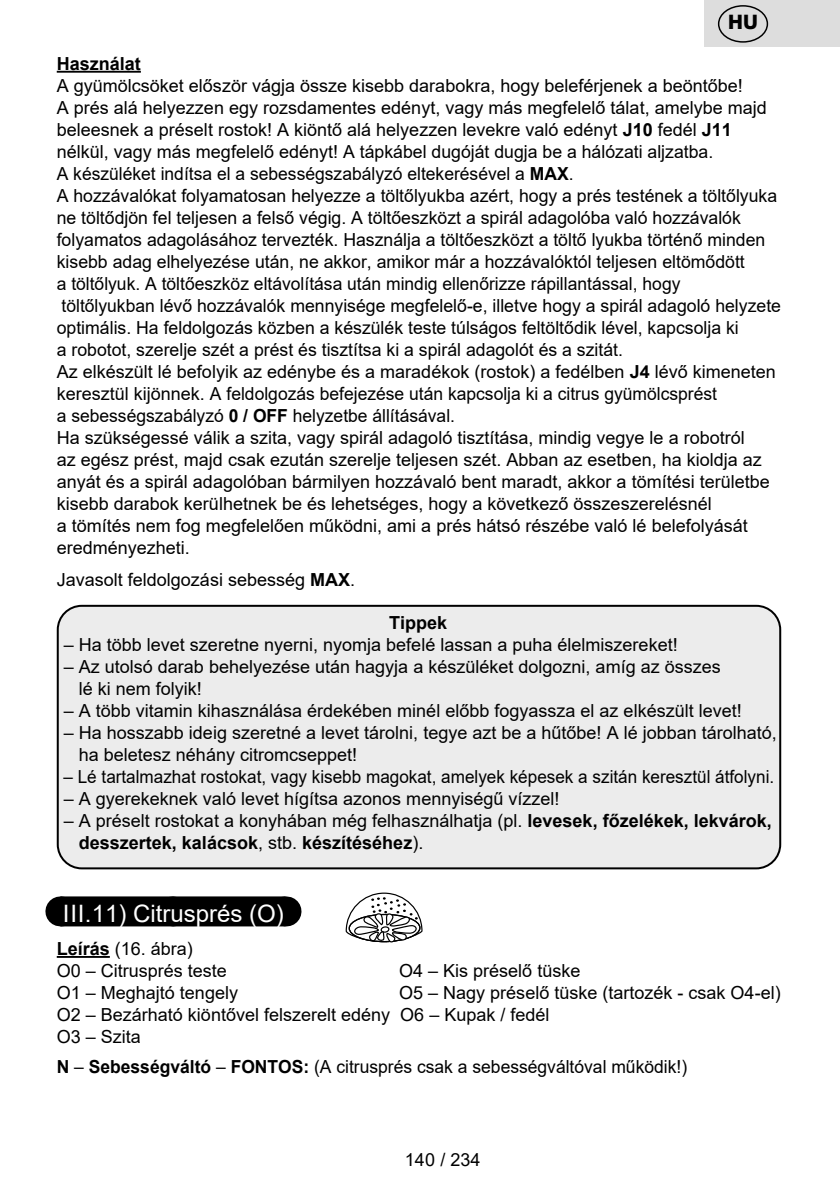
<style>
.page{position:relative;width:840px;height:1191px;background:#fff}
.page>*{position:absolute;margin:0;border:0;box-sizing:border-box;transform-origin:0 0}
.Grafický_nadpis_ETA{font:24px "Arial";color:#fff}
.t1{font:800 20px "Helvetica Neue OT";color:#000}
.Normální{font:18px/22px "Arial";color:#000}
.Normální-2{font:700 18px/22px "Arial";color:#000}
.Normální-3{font:18px "Arial";color:#000;scale:.95 1}
.s1{font-weight:700}
.s2{font-weight:400}
</style>
<div class="page">
<hr style="left:57px;top:71px;width:84px;height:2px;background:#000">
<div style="left:60px;top:896px;width:225px;height:30px;background:#000"></div>
<svg style="left:173px;top:896px;width:56px;height:1px"></svg>
<hr style="left:285px;top:896px;width:1px;height:30px;background:#000">
<hr style="left:57px;top:956px;width:53px;height:2px;background:#000">
<div style="left:58px;top:606px;width:721px;height:262px;background:#ececec;border-radius:24px"></div>
<div style="left:57px;top:605px;width:723px;height:264px;border:2px solid #000;border-radius:24px"></div>
<svg style="left:345px;top:892px;width:78px;height:51px"></svg>
<div style="left:704px;top:0;width:135px;height:47px;background:#ddd"></div>
<div style="left:717px;top:5px;width:50px;height:38px;border:1px solid #000;border-radius:50%"></div>
<p class="t1" style="left:727px;top:10px;width:31px">HU</p>
<p class="Normální-2" style="left:57px;top:53px;width:86px">Használat</p>
<p class="Normální" style="left:57px;top:74px;width:711px">A gyümölcsöket először vágja össze kisebb darabokra, hogy beleférjenek a beöntőbe!<br>A prés alá helyezzen egy rozsdamentes edényt, vagy más megfelelő tálat, amelybe majd beleesnek a préselt rostok! A kiöntő alá helyezzen levekre való edényt <span class="s1">J10</span> fedél <span class="s1">J11 </span>nélkül, vagy más megfelelő edényt! A tápkábel dugóját dugja be a hálózati aljzatba.</p>
<p class="Normální" style="left:57px;top:162px;width:518px">A készüléket indítsa el a sebességszabályzó eltekerésével a <span class="s1">MAX</span>.</p>
<p class="Normální" style="left:57px;top:184px;width:725px">A hozzávalókat folyamatosan helyezze a töltőlyukba azért, hogy a prés testének a töltőlyuka ne töltődjön fel teljesen a felső végig. A töltőeszközt a spirál adagolóba való hozzávalók folyamatos adagolásához tervezték. Használja a töltőeszközt a töltő lyukba történő minden kisebb adag elhelyezése után, ne akkor, amikor már a hozzávalóktól teljesen eltömődött<br>a töltőlyuk. A töltőeszköz eltávolítása után mindig ellenőrizze rápillantással, hogy<br>töltőlyukban lévő hozzávalók mennyisége megfelelő-e, illetve hogy a spirál adagoló helyzete optimális. Ha feldolgozás közben a készülék teste túlságos feltöltődik lével, kapcsolja ki<br>a robotot, szerelje szét a prést és tisztítsa ki a spirál adagolót és a szitát.<br>Az elkészült lé befolyik az edénybe és a maradékok (rostok) a fedélben <span class="s1">J4</span> lévő kimeneten keresztül kijönnek. A feldolgozás befejezése után kapcsolja ki a citrus gyümölcsprést<br>a sebességszabályzó <span class="s1">0 / OFF</span> helyzetbe állításával.</p>
<p class="Normální" style="left:57px;top:426px;width:714px">Ha szükségessé válik a szita, vagy spirál adagoló tisztítása, mindig vegye le a robotról<br>az egész prést, majd csak ezután szerelje teljesen szét. Abban az esetben, ha kioldja az anyát és a spirál adagolóban bármilyen hozzávaló bent maradt, akkor a tömítési területbe kisebb darabok kerülhetnek be és lehetséges, hogy a következő összeszerelésnél<br>a tömítés nem fog megfelelően működni, ami a prés hátsó részébe való lé belefolyását eredményezheti.</p>
<p class="Normální" style="left:57px;top:568px;width:300px">Javasolt feldolgozási sebesség <span class="s1">MAX</span>.</p>
<p class="Normální-2" style="left:389px;top:612px;width:60px">Tippek</p>
<p class="Normální" style="left:64px;top:633px;width:615px">– Ha több levet szeretne nyerni, nyomja befelé lassan a puha élelmiszereket!</p>
<p class="Normální" style="left:79px;top:655px;width:643px;text-indent:-15px">– Az utolsó darab behelyezése után hagyja a készüléket dolgozni, amíg az összes lé ki nem folyik!</p>
<p class="Normální" style="left:64px;top:699px;width:679px">– A több vitamin kihasználása érdekében minél előbb fogyassza el az elkészült levet!</p>
<p class="Normální" style="left:79px;top:721px;width:699px;text-indent:-15px">– Ha hosszabb ideig szeretné a levet tárolni, tegye azt be a hűtőbe! A lé jobban tárolható, ha beletesz néhány citromcseppet!</p>
<p class="Normální-3" style="left:63px;top:764px;width:749px">– Lé tartalmazhat rostokat, vagy kisebb magokat, amelyek képesek a szitán keresztül átfolyni.</p>
<p class="Normální" style="left:64px;top:787px;width:497px">– A gyerekeknek való levet hígítsa azonos mennyiségű vízzel!</p>
<p class="Normální-2" style="left:79px;top:810px;width:694px;text-indent:-15px"><span class="s2">– A préselt rostokat a konyhában még felhasználhatja (pl.</span> levesek, főzelékek, lekvárok, desszertek, kalácsok<span class="s2">, stb.</span> készítéséhez<span class="s2">).</span></p>
<p class="Grafický_nadpis_ETA" style="left:63px;top:896px;width:222px">III.11) Citrusprés (O)</p>
<p class="Normální" style="left:57px;top:937px;width:138px"><span class="s1">Leírás</span> (16. ábra)</p>
<p class="Normální" style="left:57px;top:959px;width:172px">O0 – Citrusprés teste</p>
<p class="Normální" style="left:399px;top:959px;width:183px">O4 – Kis préselő tüske</p>
<p class="Normální" style="left:57px;top:981px;width:183px">O1 – Meghajtó tengely</p>
<p class="Normální" style="left:399px;top:981px;width:383px">O5 – Nagy préselő tüske (tartozék - csak O4-el)</p>
<p class="Normální" style="left:57px;top:1003px;width:494px">O2 – Bezárható kiöntővel felszerelt edény O6 – Kupak / fedél</p>
<p class="Normální" style="left:57px;top:1025px;width:86px">O3 – Szita</p>
<p class="Normální" style="left:57px;top:1055px;width:631px"><span class="s1">N</span> – <span class="s1">Sebességváltó</span> – <span class="s1">FONTOS:</span> (A citrusprés csak a sebességváltóval működik!)</p>
<p class="Normální" style="left:405px;top:1149px;width:77px">140 / 234</p>
</div>
